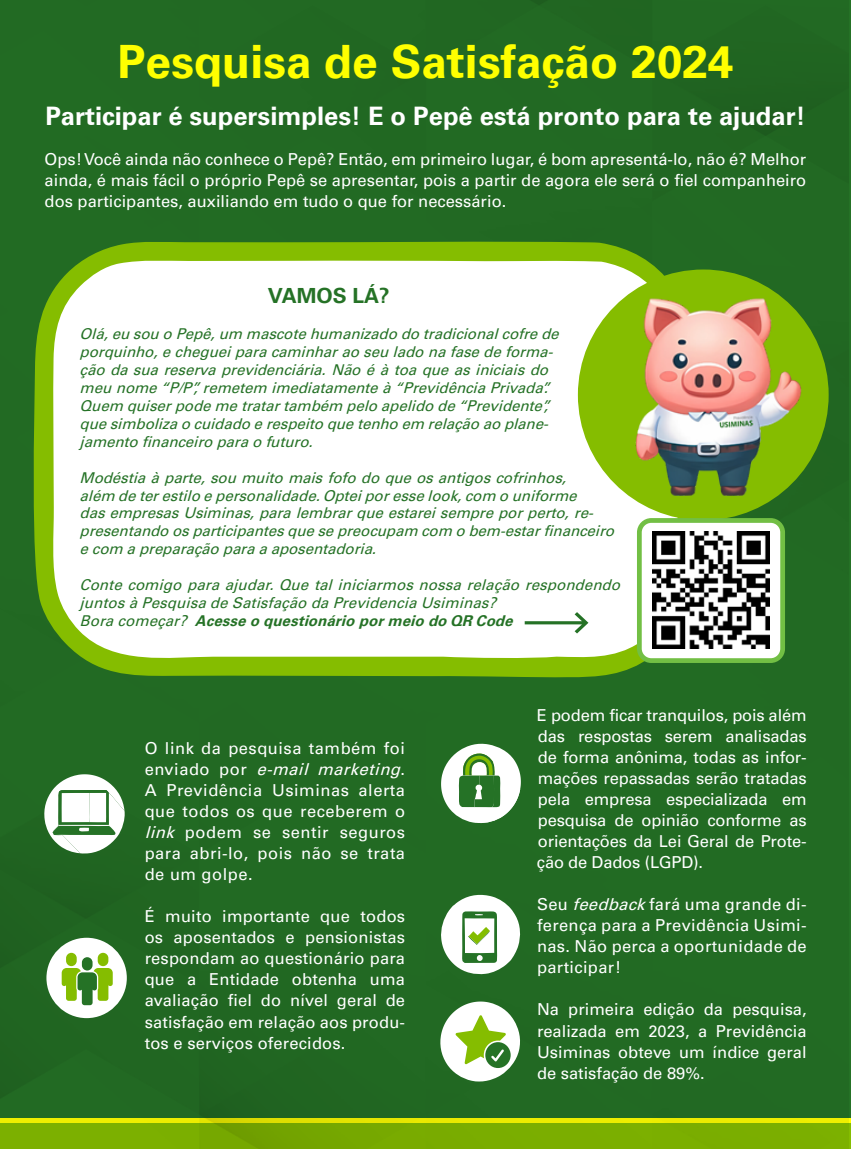
<style>
.page{position:relative;width:851px;height:1149px;background:#fff}
.page>*{position:absolute;margin:0;border:0;box-sizing:border-box;transform-origin:0 0}
.t1{font:700 46.05px "Univers";color:#ff0}
.t2{font:700 25.5px "Univers";color:#fff}
.t3{font:700 20.85px "Univers";color:#257226}
.t4{font:16.5px/21px "Univers";letter-spacing:.005em;color:#fff;text-align:justify}
.t5{font:italic 14.85px/17.9px "Univers";color:#257226}
.s1{font-weight:700}
.s2{font-style:italic}
</style>
<div class="page">
<div style="left:0;top:0;width:848px;height:1148px;background:#226a23"></div>
<svg style="left:30px;top:240px;width:666px;height:437px;background:#66a30a"></svg>
<svg style="left:51px;top:259px;width:628px;height:406px"></svg>
<div style="left:577px;top:269px;width:251px;height:251px;background:#85bd00;border-radius:50%"></div>
<img style="left:620px;top:275px;width:189px;height:253px">
<svg style="left:440px;top:893px;width:81px;height:81px"></svg>
<svg style="left:441px;top:742px;width:79px;height:81px"></svg>
<svg style="left:439px;top:1001px;width:82px;height:80px"></svg>
<svg style="left:43px;top:774px;width:83px;height:79px"></svg>
<div style="left:46px;top:937px;width:81px;height:80px;background:#fff;border-radius:50%"></div>
<div style="left:82px;top:956px;width:10px;height:14px;background:#257226;border-radius:5px"></div>
<div style="left:66px;top:952px;width:11px;height:13px;background:#85bd00;border-radius:5px"></div>
<div style="left:98px;top:952px;width:10px;height:13px;background:#85bd00;border-radius:5px"></div>
<svg style="left:62px;top:967px;width:51px;height:37px"></svg>
<div style="left:639px;top:520px;width:143px;height:140px;background:#fff;border-radius:12px"></div>
<div style="left:637px;top:518px;width:147px;height:144px;border:5px solid #72bf44;border-radius:12px"></div>
<img style="left:652px;top:531px;width:117px;height:117px">
<svg style="left:524px;top:612px;width:64px;height:21px"></svg>
<h1 class="t1" style="left:117px;top:34px;width:617px">Pesquisa de Satisfação 2024</h1>
<h2 class="t2" style="left:45px;top:100px;width:761px">Participar é supersimples! E o Pepê está pronto para te ajudar!</h2>
<p class="t4" style="left:45px;top:148px;width:763px">Ops! Você ainda não conhece o Pepê? Então, em primeiro lugar, é bom apresentá-lo, não é? Melhor ainda, é mais fácil o próprio Pepê se apresentar, pois a partir de agora ele será o fiel companheiro dos participantes, auxiliando em tudo o que for necessário.</p>
<p class="t3" style="left:268px;top:283px;width:123px">VAMOS LÁ?</p>
<p class="t5" style="left:80px;top:325px;width:485px">Olá,eu sou o Pepê,um mascotehumanizado do tradicionalcofrede porquinho,echegueiparacaminharao seu lado nafasedeforma&shy;ção dasuareservaprevidenciária.Não éàtoaqueasiniciaisdo meu nome“P/P”,remetem imediatamenteà“PrevidênciaPrivada”.<br>Quem quiserpodemetratartambém pelo apelido de“Previdente”, quesimbolizao cuidado erespeito quetenho em relação ao plane&shy;jamento financeiro parao futuro.</p>
<p class="t5" style="left:80px;top:468px;width:540px">Modéstiaàparte,sou muito maisfofo do queosantigoscofrinhos,<br>além deterestilo epersonalidade.Opteiporesselook,com o uniforme dasempresasUsiminas,paralembrarqueestareisempreporperto,re&shy;presentando osparticipantesquesepreocupam com o bem-estarfinanceiro ecom apreparação paraaaposentadoria.</p>
<p class="t5" style="left:80px;top:575px;width:546px">Contecomigo paraajudar.Que tal iniciarmos nossa relação respondendo juntosàPesquisadeSatisfação daPrevidenciaUsiminas?<br>Boracomeçar? <span class="s1">Acesseo questionário pormeio do QR Code</span></p>
<p class="t4" style="left:145px;top:737px;width:262px">O link da pesquisa também foi e n v i a d o p o r <span class="s2">e-mail marketing</span>.<br>A Previdência Usiminas alerta que todos os que receberem o <span class="s2">link</span> podem se sentir seguros para abri-lo, pois não se trata de um golpe.</p>
<p class="t4" style="left:145px;top:905px;width:262px">É muito importante que todos os aposentados e pensionistas respondam ao questionário para que a Entidade obtenha uma avaliação fiel do nível geral de satisfação em relação aos produ&shy;tos e serviços oferecidos.</p>
<p class="t4" style="left:537px;top:704px;width:271px">E podem ficar tranquilos, pois além das respostas serem analisadas de forma anônima, todas as infor&shy;mações repassadas serão tratadas pela empresa especializada em pesquisa de opinião conforme as orientações da Lei Geral de Prote&shy;ção de Dados (LGPD).</p>
<p class="t4" style="left:537px;top:893px;width:271px">Seu <span class="s2">feedback</span>fará uma grande di&shy;ferença para a Previdência Usimi&shy;nas. Não perca a oportunidade de participar!</p>
<p class="t4" style="left:537px;top:998px;width:271px">Na primeira edição da pesquisa, realizada em 2023, a Previdência Usiminas obteve um índice geral de satisfação de 89%.</p>
</div>
